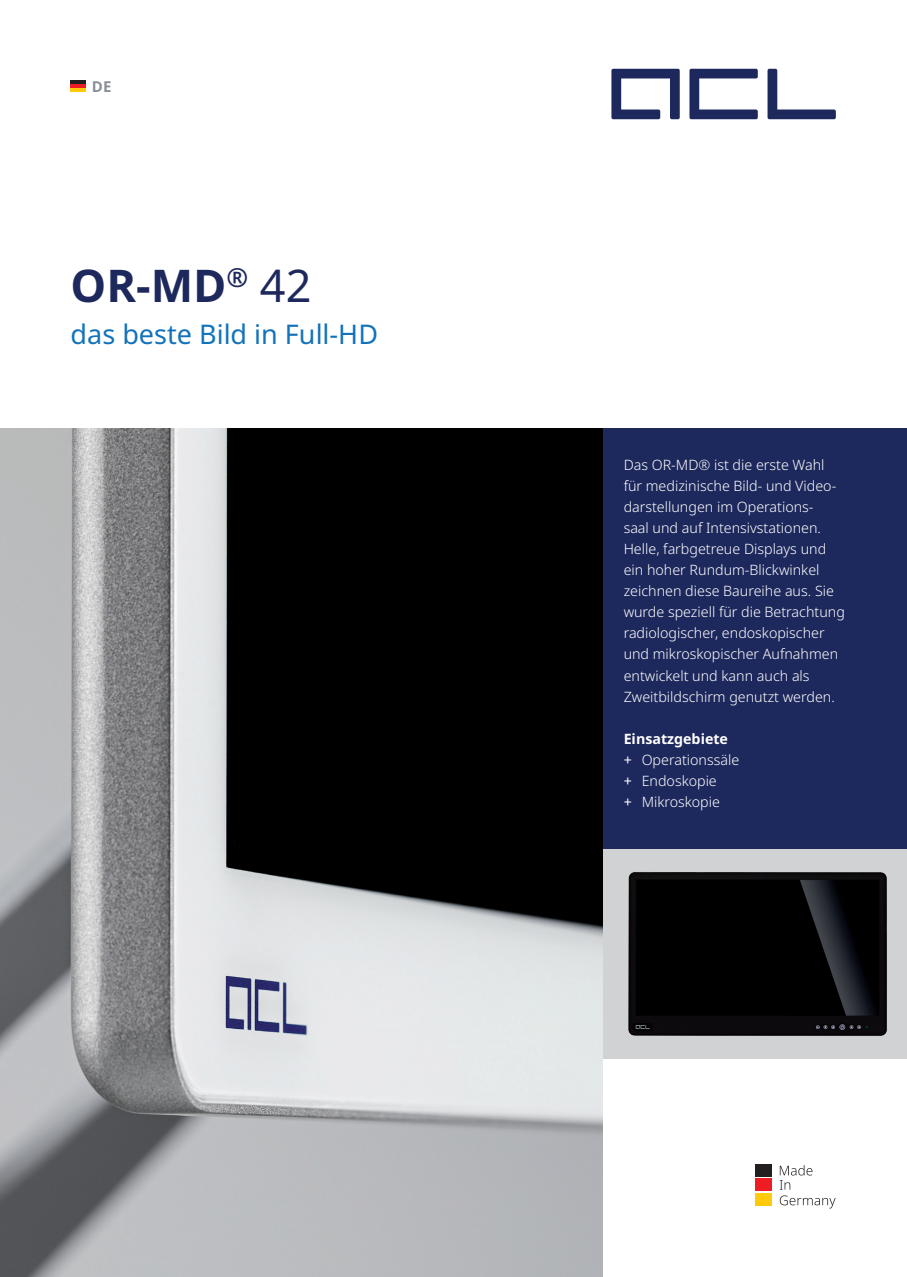
<style>
.page{position:relative;width:907px;height:1277px;background:#fff}
.page>*{position:absolute;margin:0;border:0;box-sizing:border-box;transform-origin:0 0}
.t1{font:700 45px "Noto Sans";color:#1d285c}
.t2{font:27px "Noto Sans";color:#1272ba}
.t3{font:700 15px "Noto Sans";color:#888f97}
.t4{font:300 14.25px/21px "Noto Sans";color:#fff}
.s1{font-weight:400}
.s2{font-weight:700}
</style>
<div class="page">
<svg style="left:611px;top:69px;width:68px;height:50px"></svg>
<svg style="left:689px;top:69px;width:68px;height:50px"></svg>
<svg style="left:767px;top:69px;width:68px;height:50px"></svg>
<div style="left:602px;top:428px;width:305px;height:421px;background:#1d285c"></div>
<svg style="left:779px;top:1195px;width:56px;height:13px"></svg>
<svg style="left:779px;top:1165px;width:33px;height:24px"></svg>
<div style="left:755px;top:1164px;width:17px;height:12px;background:#231f20"></div>
<div style="left:755px;top:1178px;width:17px;height:13px;background:#ee1d23"></div>
<div style="left:755px;top:1193px;width:17px;height:12px;background:#feca0a"></div>
<div style="left:602px;top:849px;width:305px;height:209px;background:#d1d2d4"></div>
<img style="left:628px;top:872px;width:259px;height:164px">
<hr style="left:71px;top:81px;width:15px;height:3px;background:#231f20">
<div style="left:71px;top:84px;width:15px;height:5px;background:#ee1d23"></div>
<hr style="left:71px;top:88px;width:15px;height:4px;background:#feca0a">
<img style="left:0;top:428px;width:602px;height:848px">
<p class="t3" style="left:92px;top:76px;width:21px">DE</p>
<h1 class="t1" style="left:71px;top:254px;width:242px">OR-MD<sup>®</sup> <span class="s1">42</span></h1>
<h2 class="t2" style="left:71px;top:315px;width:309px">das beste Bild in Full-HD</h2>
<p class="t4" style="left:623px;top:455px;width:223px">Das OR-MD® ist die erste Wahl für medizinische Bild- und Video&shy;darstellungen im Operations-<br>saal und auf Intensivstationen.<br>Helle, farbgetreue Displays und ein hoher Rundum-Blickwinkel zeichnen diese Baureihe aus. Sie wurde speziell für die Betrachtung radiologischer, endoskopischer und mikroskopischer Aufnahmen entwickelt und kann auch als<br>Zweitbildschirm genutzt werden.</p>
<p class="t4" style="left:623px;top:728px;width:117px"><span class="s2">Einsatzgebiete </span><span class="s1">+</span> Operationssäle <span class="s1">+</span> Endoskopie<br><span class="s1">+</span> Mikroskopie</p>
</div>
